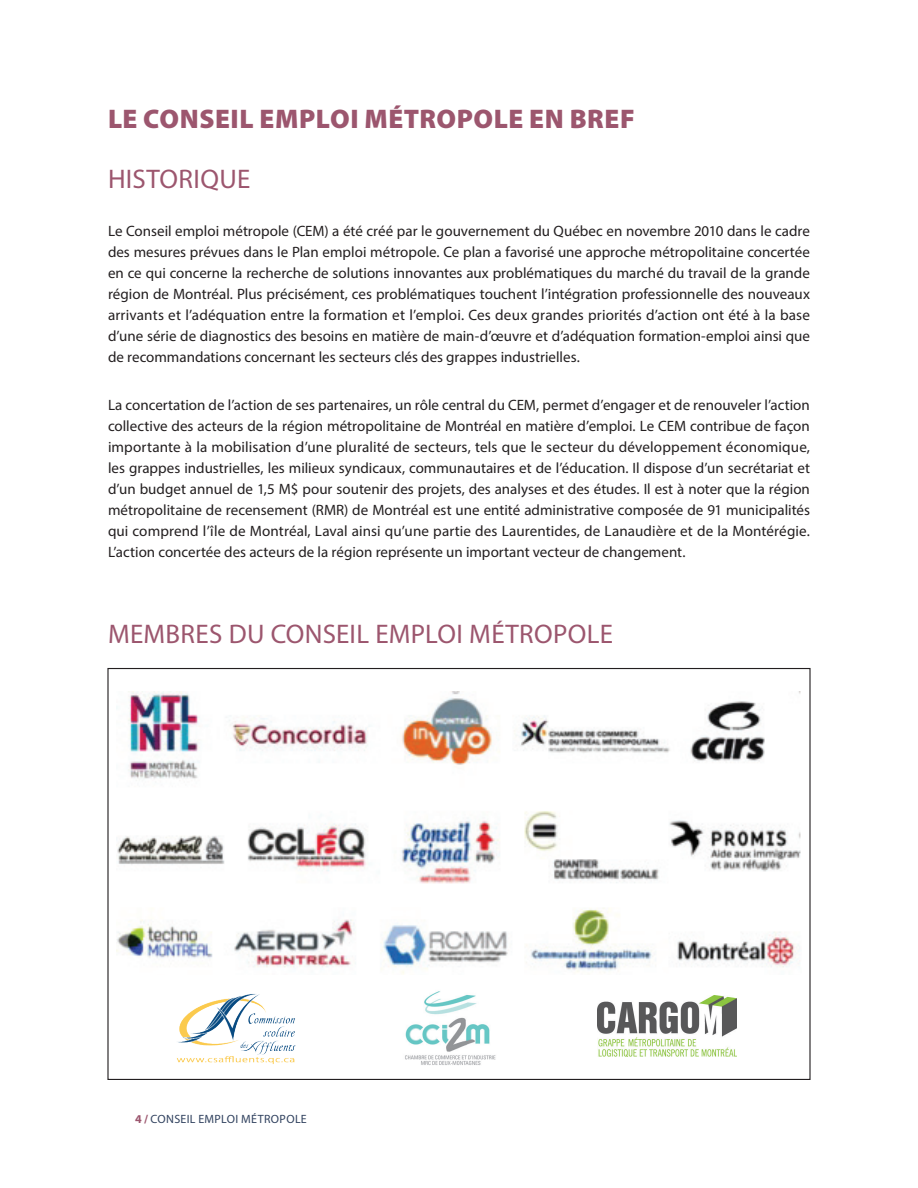
<style>
.page{position:relative;width:918px;height:1188px;background:#fff}
.page>*{position:absolute;margin:0;border:0;box-sizing:border-box;transform-origin:0 0}
.t1{font:27px "Myriad Pro";letter-spacing:.015em;color:#9c566e}
.t2{font:900 27px "Myriad Pro";letter-spacing:.02em;color:#9c566e}
.t3{font:15px/21px "Myriad Pro";color:#231f20;text-align:justify}
.t4{font:12px "Myriad Pro";letter-spacing:.03em;color:#31425f}
.s1{font-weight:700;color:#9c566e}
</style>
<div class="page">
<img style="left:116px;top:691px;width:685px;height:283px">
<img style="left:176px;top:994px;width:120px;height:70px">
<img style="left:405px;top:991px;width:91px;height:74px">
<img style="left:597px;top:996px;width:140px;height:60px">
<h1 class="t2" style="left:108px;top:104px;width:528px">LE CONSEIL EMPLOI MÉTROPOLE EN BREF</h1>
<h1 class="t1" style="left:108px;top:162px;width:144px">HISTORIQUE</h1>
<p class="t3" style="left:108px;top:220px;width:704px">Le Conseil emploi métropole (CEM) a été créé par le gouvernement du Québec en novembre 2010 dans le cadre des mesures prévues dans le Plan emploi métropole. Ce plan a favorisé une approche métropolitaine concertée en ce qui concerne la recherche de solutions innovantes aux problématiques du marché du travail de la grande région de Montréal. Plus précisément, ces problématiques touchent l’intégration professionnelle des nouveaux arrivants et l’adéquation entre la formation et l’emploi. Ces deux grandes priorités d’action ont été à la base d’une série de diagnostics des besoins en matière de main-d’œuvre et d’adéquation formation-emploi ainsi que de recommandations concernant les secteurs clés des grappes industrielles.</p>
<p class="t3" style="left:108px;top:394px;width:704px">La concertation de l’action de ses partenaires, un rôle central du CEM, permet d’engager et de renouveler l’action collective des acteurs de la région métropolitaine de Montréal en matière d’emploi. Le CEM contribue de façon importante à la mobilisation d’une pluralité de secteurs, tels que le secteur du développement économique, les grappes industrielles, les milieux syndicaux, communautaires et de l’éducation. Il dispose d’un secrétariat et d’un budget annuel de 1,5 M$ pour soutenir des projets, des analyses et des études. Il est à noter que la région métropolitaine de recensement (RMR) de Montréal est une entité administrative composée de 91 municipalités qui comprend l’île de Montréal, Laval ainsi qu’une partie des Laurentides, de Lanaudière et de la Montérégie.<br>L’action concertée des acteurs de la région représente un important vecteur de changement.</p>
<h1 class="t1" style="left:108px;top:617px;width:507px">MEMBRES DU CONSEIL EMPLOI MÉTROPOLE</h1>
<p class="t4" style="left:135px;top:1111px;width:173px"><span class="s1">4 /</span> CONSEIL EMPLOI MÉTROPOLE</p>
</div>
